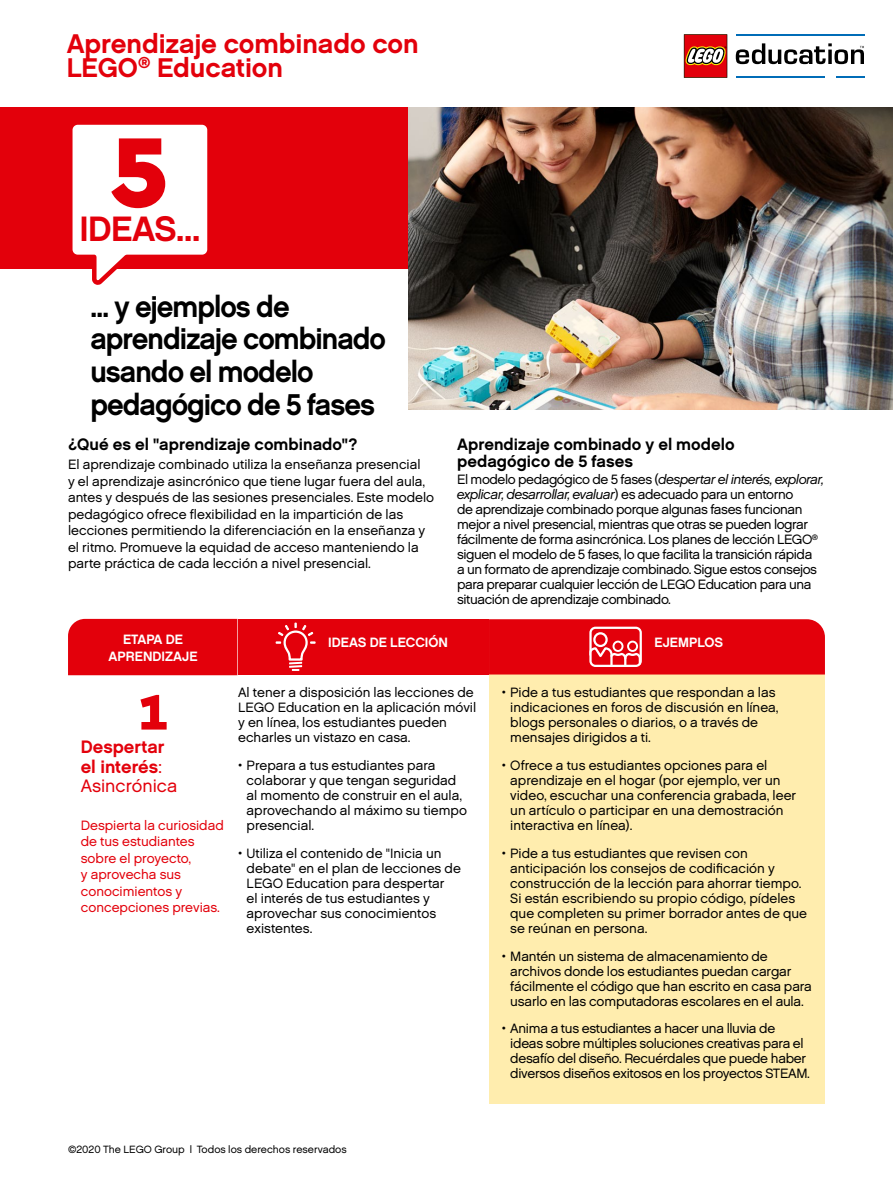
<style>
.page{position:relative;width:893px;height:1191px;background:#fff}
.page>*{position:absolute;margin:0;border:0;box-sizing:border-box;transform-origin:0 0}
.t1{font:900 103.8px "Cera Pro";color:#e3000b}
.t2{font:900 52.5px "Cera Pro";color:#e3000b}
.t3{font:700 35.25px "LEGO Chalet 60";letter-spacing:-.02em;color:#e3000b}
.t4{font:700 30px/32.5px "LEGO Chalet 60";letter-spacing:-.035em;color:#000;scale:.95 1}
.t5{font:700 27px/24px "LEGO Chalet 60";letter-spacing:-.005em;color:#e3000b}
.t6{font:700 18px/19.5px "LEGO Chalet 60";color:#e3000b}
.t7{font:700 16.5px/16.5px "LEGO Chalet 60";color:#000}
.t8{font:13.5px/15px "LEGO Chalet 60";color:#000}
.t9{font:13.5px/15px "LEGO Chalet 60";letter-spacing:-.03em;color:#000}
.t10{font:13.5px/15px "LEGO Chalet 60";letter-spacing:-.02em;color:#000}
.t11{font:13.5px/16.5px "LEGO Chalet 60";color:#e3000b}
.t12{font:700 13.5px/16.5px "LEGO Chalet 60";color:#fff;text-align:center}
.t13{font:10.5px "LEGO Chalet 60";color:#000}
.s1{font-style:italic}
.s2{font-weight:400}
</style>
<div class="page">
<div style="left:0;top:107px;width:893px;height:162px;background:#e3000b"></div>
<svg style="left:72px;top:124px;width:136px;height:160px"></svg>
<img style="left:408px;top:107px;width:485px;height:302px">
<div style="left:489px;top:674px;width:336px;height:430px;background:#ffedae"></div>
<div style="left:68px;top:619px;width:757px;height:56px;background:#e3000b"></div>
<hr style="left:736px;top:34px;width:128px;height:2px;background:#006cb7">
<hr style="left:736px;top:76px;width:88px;height:2px;background:#006cb7">
<hr style="left:836px;top:76px;width:28px;height:2px;background:#006cb7">
<svg style="left:736px;top:43px;width:128px;height:21px"></svg>
<svg style="left:684px;top:34px;width:43px;height:44px;background:#c53c34"></svg>
<h3 class="t5" style="left:67px;top:31px;width:354px">Aprendizaje combinado con<br>LEGO<sup>®</sup> Education</h3>
<h1 class="t1" style="left:110px;top:103px;width:61px">5</h1>
<h3 class="t3" style="left:80px;top:206px;width:122px">IDEAS...</h3>
<h3 class="t4" style="left:90px;top:290px;width:313px">... y ejemplos de aprendizaje combinado usando el modelo pedagógico de 5 fases</h3>
<p class="t7" style="left:68px;top:436px;width:291px">¿Qué es el "aprendizaje combinado"?</p>
<p class="t8" style="left:68px;top:456px;width:368px;line-height:16.5px">El aprendizaje combinado utiliza la enseñanza presencial<br>y el aprendizaje asincrónico que tiene lugar fuera del aula, antes y después de las sesiones presenciales. Este modelo pedagógico ofrece flexibilidad en la impartición de las lecciones permitiendo la diferenciación en la enseñanza y el ritmo. Promueve la equidad de acceso manteniendo la parte práctica de cada lección a nivel presencial.</p>
<p class="t7" style="left:457px;top:436px;width:279px">Aprendizaje combinado y el modelo pedagógico de 5 fases</p>
<p class="t9" style="left:457px;top:472px;width:368px">El modelo pedagógico de 5 fases (<span class="s1">despertar el interés, explorar, explicar, desarrollar, evaluar</span>) es adecuado para un entorno<br>de aprendizaje combinado porque algunas fases funcionan mejor a nivel presencial, mientras que otras se pueden lograr fácilmente de forma asincrónica. Los planes de lección LEGO<sup>® </sup>siguen el modelo de 5 fases, lo que facilita la transición rápida<br>a un formato de aprendizaje combinado. Sigue estos consejos para preparar cualquier lección de LEGO Education para una situación de aprendizaje combinado.</p>
<p class="t12" style="left:109px;top:631px;width:90px">ETAPA DE<br>APRENDIZAJE</p>
<p class="t12" style="left:328px;top:633px;width:121px">IDEAS DE LECCIÓN</p>
<p class="t12" style="left:655px;top:633px;width:70px">EJEMPLOS</p>
<h2 class="t2" style="left:138px;top:677px;width:31px">1</h2>
<h3 class="t6" style="left:81px;top:737px;width:98px">Despertar el interés<span class="s2">:<br>Asincrónica</span></h3>
<p class="t11" style="left:81px;top:816px;width:145px">Despierta la curiosidad de tus estudiantes sobre el proyecto,<br>y aprovecha sus conocimientos y concepciones previas.</p>
<p class="t8" style="left:510px;top:685px;width:270px;text-indent:-9px">• Pide a tus estudiantes que respondan a las indicaciones en foros de discusión en línea, blogs personales o diarios, o a través de mensajes dirigidos a ti.</p>
<p class="t8" style="left:510px;top:757px;width:287px;text-indent:-9px">• Ofrece a tus estudiantes opciones para el aprendizaje en el hogar (por ejemplo, ver un video, escuchar una conferencia grabada, leer un artículo o participar en una demostración interactiva en línea).</p>
<p class="t8" style="left:510px;top:845px;width:298px;text-indent:-9px">• Pide a tus estudiantes que revisen con anticipación los consejos de codificación y construcción de la lección para ahorrar tiempo.<br>Si están escribiendo su propio código, pídeles que completen su primer borrador antes de que se reúnan en persona.</p>
<p class="t8" style="left:510px;top:948px;width:303px;text-indent:-9px">• Mantén un sistema de almacenamiento de archivos donde los estudiantes puedan cargar fácilmente el código que han escrito en casa para usarlo en las computadoras escolares en el aula.</p>
<p class="t10" style="left:510px;top:1021px;width:301px;text-indent:-9px">• Anima a tus estudiantes a hacer una lluvia de ideas sobre múltiples soluciones creativas para el desafío del diseño. Recuérdales que puede haber diversos diseños exitosos en los proyectos STEAM.</p>
<p class="t8" style="left:238px;top:685px;width:240px">Al tener a disposición las lecciones de LEGO Education en la aplicación móvil y en línea, los estudiantes pueden echarles un vistazo en casa.</p>
<p class="t8" style="left:247px;top:757px;width:222px;text-indent:-9px">• Prepara a tus estudiantes para colaborar y que tengan seguridad al momento de construir en el aula, aprovechando al máximo su tiempo presencial.</p>
<p class="t8" style="left:247px;top:845px;width:216px;text-indent:-9px">• Utiliza el contenido de "Inicia un debate" en el plan de lecciones de<br>LEGO Education para despertar<br>el interés de tus estudiantes y aprovechar sus conocimientos existentes.</p>
<p class="t13" style="left:68px;top:1142px;width:280px">©2020 The LEGO Group | Todos los derechos reservados</p>
</div>
